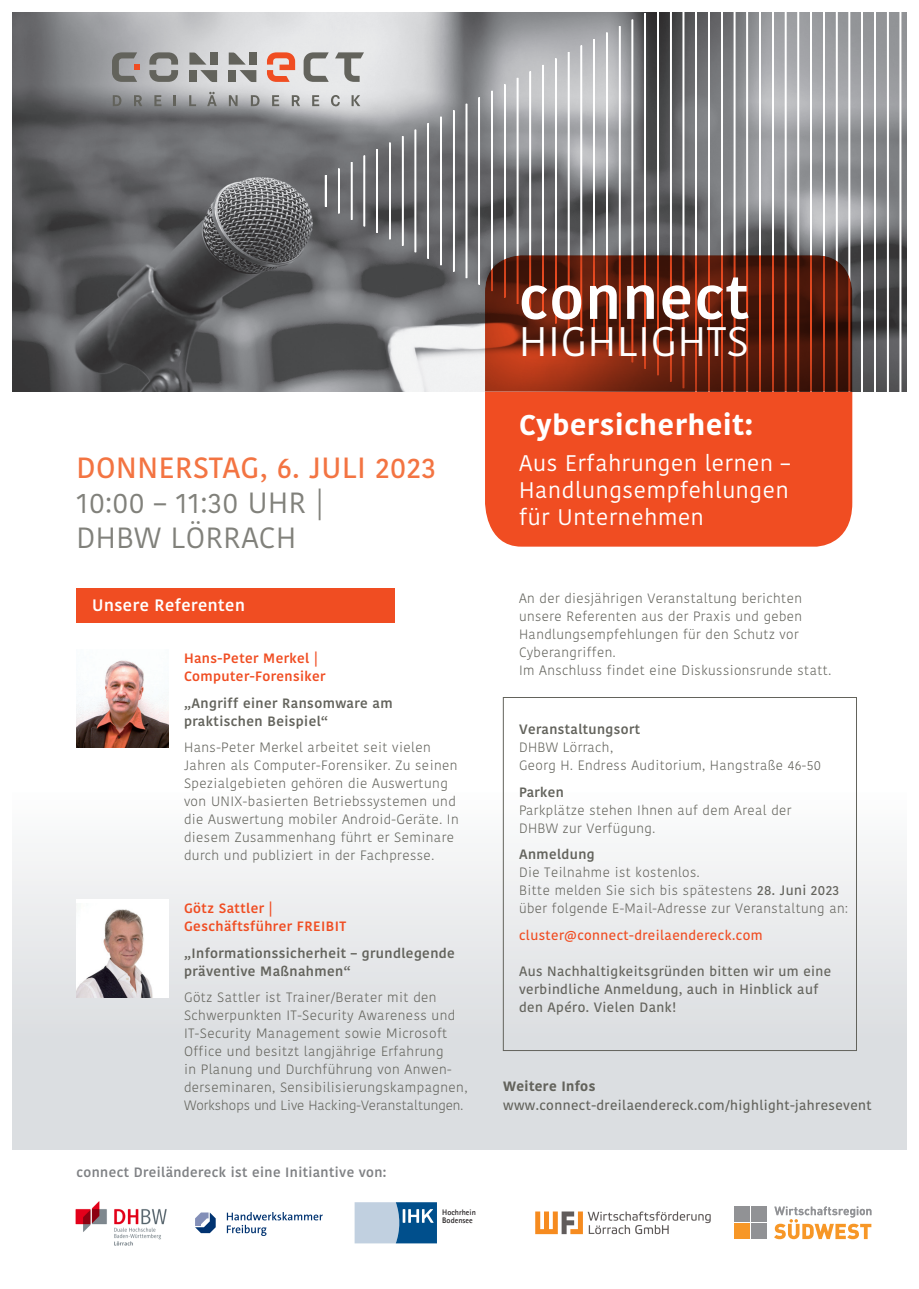
<style>
.page{position:relative;width:919px;height:1289px;background:#fff}
.page>*{position:absolute;margin:0;border:0;box-sizing:border-box;transform-origin:0 0}
.t1{font:600 59.1px "Kohinoor Bangla";letter-spacing:.03em;color:#fff}
.t2{font:41.1px "Kohinoor Bangla";letter-spacing:.02em;color:#fff}
.t3{font:29.1px/35px "Kohinoor Bangla";letter-spacing:.02em;color:#81817b}
.t4{font:500 29.1px "Kohinoor Bangla";letter-spacing:.02em;color:#f37442}
.t5{font:700 28.5px "Kohinoor Bangla";letter-spacing:.03em;color:#fff}
.t6{font:22.5px/27px "Kohinoor Bangla";letter-spacing:.03em;color:#fff;text-align:justify}
.t7{font:600 16.5px "Kohinoor Bangla";letter-spacing:.03em;color:#fff}
.t8{font:300 13.5px/18px "Kohinoor Bangla";letter-spacing:.03em;color:#63635c}
.t9{font:500 13.5px/18px "Kohinoor Bangla";letter-spacing:.03em;color:#63635c}
.t10{font:600 13.5px/18px "Kohinoor Bangla";letter-spacing:.03em;color:#63635c}
.t11{font:600 13.5px/18px "Kohinoor Bangla";letter-spacing:.03em;color:#f04d22}
.t12{font:600 13.5px "Kohinoor Bangla";letter-spacing:.03em;color:#808285}
.t13{font:500 13.5px "Kohinoor Bangla";letter-spacing:.03em;color:#f04d22}
.t14{font:700 13.5px "Kohinoor Bangla";letter-spacing:.03em;color:#63635c}
.t15{font:700 8.1px/8.1px "Agfa Rotis Sans Serif";color:#231f20}
.s1{font-weight:500}
</style>
<div class="page">
<img style="left:13px;top:13px;width:893px;height:378px">
<hr style="left:555px;top:58px;width:1px;height:265px;background:#fff">
<hr style="left:491px;top:91px;width:1px;height:200px;background:#fff">
<hr style="left:516px;top:78px;width:2px;height:226px;background:#fff">
<hr style="left:504px;top:84px;width:1px;height:213px;background:#fff">
<hr style="left:542px;top:65px;width:1px;height:252px;background:#fff">
<hr style="left:529px;top:71px;width:2px;height:239px;background:#fff">
<hr style="left:631px;top:20px;width:2px;height:342px;background:#fff">
<hr style="left:619px;top:26px;width:1px;height:330px;background:#fff">
<hr style="left:606px;top:33px;width:1px;height:316px;background:#fff">
<hr style="left:593px;top:39px;width:2px;height:304px;background:#fff">
<hr style="left:363px;top:156px;width:2px;height:70px;background:#fff">
<hr style="left:376px;top:149px;width:2px;height:84px;background:#fff">
<hr style="left:351px;top:162px;width:1px;height:58px;background:#fff">
<hr style="left:338px;top:168px;width:1px;height:45px;background:#fff">
<hr style="left:325px;top:175px;width:2px;height:32px;background:#fff">
<hr style="left:389px;top:143px;width:1px;height:96px;background:#fff">
<hr style="left:440px;top:117px;width:1px;height:148px;background:#fff">
<hr style="left:644px;top:13px;width:2px;height:356px;background:#fff">
<hr style="left:478px;top:97px;width:2px;height:187px;background:#fff">
<hr style="left:465px;top:104px;width:2px;height:174px;background:#fff">
<hr style="left:453px;top:110px;width:1px;height:162px;background:#fff">
<hr style="left:427px;top:123px;width:2px;height:136px;background:#fff">
<hr style="left:414px;top:130px;width:2px;height:122px;background:#fff">
<hr style="left:402px;top:136px;width:1px;height:110px;background:#fff">
<hr style="left:580px;top:45px;width:2px;height:291px;background:#fff">
<hr style="left:568px;top:52px;width:1px;height:278px;background:#fff">
<hr style="left:886px;top:0;width:2px;height:492px;background:#fff">
<hr style="left:899px;top:0;width:2px;height:498px;background:#fff">
<hr style="left:848px;top:0;width:2px;height:472px;background:#fff">
<hr style="left:874px;top:0;width:1px;height:485px;background:#fff">
<hr style="left:861px;top:0;width:1px;height:479px;background:#fff">
<hr style="left:835px;top:0;width:2px;height:466px;background:#fff">
<hr style="left:657px;top:7px;width:1px;height:368px;background:#fff">
<hr style="left:733px;top:0;width:2px;height:414px;background:#fff">
<hr style="left:670px;top:0;width:1px;height:382px;background:#fff">
<hr style="left:695px;top:0;width:2px;height:394px;background:#fff">
<hr style="left:682px;top:0;width:2px;height:388px;background:#fff">
<hr style="left:721px;top:0;width:1px;height:407px;background:#fff">
<hr style="left:708px;top:0;width:1px;height:401px;background:#fff">
<hr style="left:746px;top:0;width:2px;height:420px;background:#fff">
<hr style="left:823px;top:0;width:1px;height:459px;background:#fff">
<hr style="left:810px;top:0;width:1px;height:453px;background:#fff">
<hr style="left:797px;top:0;width:2px;height:446px;background:#fff">
<hr style="left:759px;top:0;width:1px;height:427px;background:#fff">
<hr style="left:784px;top:0;width:2px;height:440px;background:#fff">
<hr style="left:772px;top:0;width:1px;height:433px;background:#fff">
<div style="left:13px;top:566px;width:893px;height:583px;background:linear-gradient(to bottom,#fff,#d7dade)"></div>
<svg style="left:113px;top:95px;width:8px;height:11px"></svg>
<svg style="left:134px;top:95px;width:8px;height:11px"></svg>
<svg style="left:154px;top:95px;width:7px;height:11px"></svg>
<svg style="left:174px;top:95px;width:2px;height:11px"></svg>
<svg style="left:189px;top:95px;width:7px;height:11px"></svg>
<svg style="left:207px;top:92px;width:10px;height:14px"></svg>
<svg style="left:229px;top:95px;width:8px;height:11px"></svg>
<svg style="left:251px;top:95px;width:8px;height:11px"></svg>
<svg style="left:272px;top:95px;width:7px;height:11px"></svg>
<svg style="left:292px;top:95px;width:8px;height:11px"></svg>
<svg style="left:312px;top:95px;width:7px;height:11px"></svg>
<svg style="left:331px;top:95px;width:9px;height:11px"></svg>
<svg style="left:351px;top:95px;width:9px;height:11px"></svg>
<svg style="left:335px;top:52px;width:29px;height:30px"></svg>
<svg style="left:303px;top:52px;width:26px;height:30px"></svg>
<svg style="left:112px;top:52px;width:27px;height:30px"></svg>
<svg style="left:149px;top:52px;width:29px;height:30px"></svg>
<svg style="left:189px;top:53px;width:28px;height:29px"></svg>
<svg style="left:229px;top:53px;width:27px;height:29px"></svg>
<svg style="left:267px;top:52px;width:28px;height:30px"></svg>
<img style="left:75px;top:1201px;width:92px;height:45px">
<svg style="left:195px;top:1212px;width:127px;height:23px"></svg>
<svg style="left:354px;top:1202px;width:83px;height:41px;background:#779fc0"></svg>
<svg style="left:535px;top:1211px;width:175px;height:23px"></svg>
<div style="left:485px;top:393px;width:367px;height:153px;background:#f04d22"></div>
<div style="left:484px;top:255px;width:369px;height:138px;background:#231f20;opacity:.46"></div>
<div style="left:734px;top:1223px;width:15px;height:15px;background:#f79727"></div>
<div style="left:734px;top:1206px;width:15px;height:15px;background:#919295"></div>
<div style="left:751px;top:1206px;width:15px;height:15px;background:#919295"></div>
<div style="left:751px;top:1223px;width:15px;height:15px;background:#919295"></div>
<svg style="left:774px;top:1206px;width:97px;height:33px"></svg>
<div style="left:77px;top:588px;width:318px;height:34px;background:#f04d22"></div>
<div style="left:503px;top:697px;width:353px;height:353px;border:1px solid #63635c"></div>
<img style="left:77px;top:649px;width:92px;height:98px">
<div style="left:77px;top:899px;width:92px;height:98px;background:#fff"></div>
<img style="left:77px;top:909px;width:76px;height:88px">
<h3 class="t4" style="left:77px;top:444px;width:360px">DONNERSTAG, 6. JULI 2023</h3>
<h3 class="t3" style="left:77px;top:485px;width:248px">10:00 – 11:30 Uh r |<br>DHBW Lörrach</h3>
<h1 class="t1" style="left:519px;top:249px;width:231px">connect</h1>
<h2 class="t2" style="left:519px;top:310px;width:231px">Highlights</h2>
<h3 class="t5" style="left:519px;top:400px;width:235px">Cybersicherheit:</h3>
<h3 class="t6" style="left:519px;top:449px;width:272px">Aus Erfahrungen lernen – Handlungsempfehlungen für Unternehmen</h3>
<p class="t7" style="left:92px;top:591px;width:154px">Unsere Referenten</p>
<p class="t8" style="left:519px;top:588px;width:313px">An der diesjährigen Veranstaltung berichten unsere Referenten aus der Praxis und geben Handlungsempfehlungen für den Schutz vor Cyberangriffen.<br>Im Anschluss findet eine Diskussionsrunde statt.</p>
<p class="t11" style="left:184px;top:649px;width:143px">Hans-Peter Merkel |<br>Computer-Forensiker</p>
<p class="t10" style="left:184px;top:693px;width:210px">„Angriff einer Ransomware am praktischen Beispiel“</p>
<p class="t8" style="left:184px;top:738px;width:276px">Hans-Peter Merkel arbeitet seit vielen Jahren als Computer-Forensiker. Zu seinen Spezialgebieten gehören die Auswertung von UNIX-basierten Betriebssystemen und die Auswertung mobiler Android-Geräte. In diesem Zusammenhang führt er Seminare durch und publiziert in der Fachpresse.</p>
<p class="t11" style="left:184px;top:899px;width:164px">Götz Sattler |<br>Geschäftsführer FREIBIT</p>
<p class="t10" style="left:184px;top:943px;width:272px">„Informationssicherheit – grundlegende präventive Maßnahmen“</p>
<p class="t8" style="left:184px;top:988px;width:285px">Götz Sattler ist Trainer/Berater mit den Schwerpunkten IT-Security Awareness und IT-Security Management sowie Microsoft Office und besitzt langjährige Erfahrung<br>in Planung und Durchführung von Anwen&shy;derseminaren, Sensibilisierungskampagnen, Workshops und Live Hacking-Veranstaltungen.</p>
<p class="t10" style="left:519px;top:720px;width:123px">Veranstaltungsort</p>
<p class="t8" style="left:519px;top:738px;width:303px">DHBW Lörrach,<br>Georg H. Endress Auditorium, Hangstraße 46-50</p>
<p class="t10" style="left:519px;top:782px;width:46px">Parken</p>
<p class="t8" style="left:519px;top:800px;width:274px">Parkplätze stehen Ihnen auf dem Areal der<br>DHBW zur Verfügung.</p>
<p class="t10" style="left:519px;top:845px;width:77px">Anmeldung</p>
<p class="t8" style="left:519px;top:863px;width:330px">Die Teilnahme ist kostenlos.<br>Bitte melden Sie sich bis spätestens <span class="s1">28. Juni 2023 </span>über folgende E-Mail-Adresse zur Veranstaltung an:</p>
<p class="t13" style="left:519px;top:924px;width:245px">cluster@connect-dreilaendereck.com</p>
<p class="t9" style="left:519px;top:961px;width:314px">Aus Nachhaltigkeitsgründen bitten wir um eine verbindliche Anmeldung, auch in Hinblick auf den Apéro. Vielen Dank!</p>
<p class="t14" style="left:503px;top:1074px;width:94px">Weitere Infos</p>
<p class="t9" style="left:503px;top:1096px;width:370px">www.connect-dreilaendereck.com/highlight-jahresevent</p>
<p class="t12" style="left:77px;top:1160px;width:311px">connect Dreiländereck ist eine Initiantive von:</p>
<p class="t15" style="left:442px;top:1207px;width:35px">Hochrhein<br>Bodensee</p>
</div>
